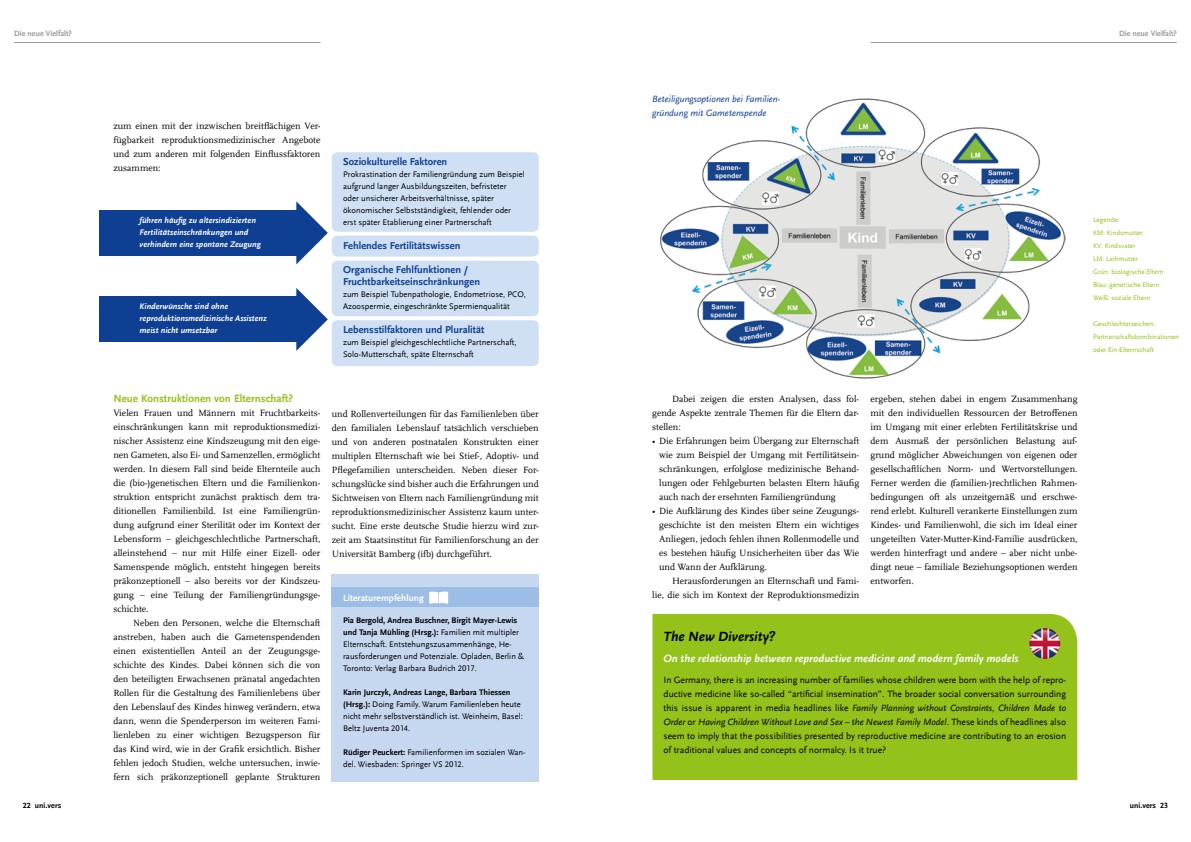
<style>
.page{position:relative;width:1191px;height:842px;background:#fff}
.page>*{position:absolute;margin:0;border:0;box-sizing:border-box;transform-origin:0 0}
.t1{font:italic 700 14px "UB Scala Sans";color:#000}
.t2{font:italic 700 11px "UB Scala Sans";color:#fff}
.t3{font:700 11px "UB Scala Sans";color:#94c11a}
.t4{font:700 10.5px/12px "UB Scala Sans";color:#0f3f93}
.t5{font:9.5px/14px "UB Scala";color:#000;text-align:justify}
.t6{font:9.5px/14px "UB Scala Sans";color:#000;text-align:justify}
.t7{font:italic 9.5px/14px "UB Scala Sans";color:#0f3f93}
.t8{font:700 9.5px "UB Scala Sans";color:#fff}
.t9{font:8.5px/12px "UB Scala Sans";color:#000}
.t10{font:italic 700 8.5px/12px "UB Scala Sans";color:#fff}
.t11{font:700 8px "UB Scala Sans";color:#9c9c9d}
.t12{font:700 8px "UB Scala Sans";color:#000}
.t13{font:7px/13px "UB Scala Sans";color:#94c11a}
.s1{font-weight:700}
.s2{font-style:italic}
</style>
<div class="page">
<hr style="left:14px;top:42px;width:306px;height:1px;background:#9c9c9d">
<hr style="left:870px;top:42px;width:306px;height:1px;background:#9c9c9d">
<div style="left:652px;top:614px;width:425px;height:166px;background:#94c11a"></div>
<img style="left:1029px;top:628px;width:31px;height:31px;border-radius:15px">
<div style="left:332px;top:574px;width:207px;height:208px;background:#c6d7f0"></div>
<div style="left:332px;top:587px;width:207px;height:20px;background:#9cbde5"></div>
<svg style="left:429px;top:591px;width:19px;height:13px"></svg>
<img style="left:660px;top:98px;width:405px;height:281px">
<div style="left:99px;top:297px;width:199px;height:45px;background:#0f3f93"></div>
<div style="left:332px;top:152px;width:207px;height:80px;background:#cfe0f5;border-radius:6px"></div>
<div style="left:332px;top:236px;width:207px;height:21px;background:#cfe0f5;border-radius:6px"></div>
<div style="left:332px;top:261px;width:207px;height:55px;background:#cfe0f5;border-radius:6px"></div>
<div style="left:332px;top:320px;width:207px;height:46px;background:#cfe0f5;border-radius:6px"></div>
<div style="left:99px;top:210px;width:199px;height:46px;background:#0f3f93"></div>
<svg style="left:296px;top:201px;width:32px;height:63px"></svg>
<svg style="left:296px;top:288px;width:32px;height:63px"></svg>
<p class="t11" style="left:14px;top:29px;width:59px">Die neue Vielfalt?</p>
<p class="t11" style="left:1119px;top:29px;width:59px">Die neue Vielfalt?</p>
<p class="t5" style="left:113px;top:119px;width:208px">zum einen mit der inzwischen breitflächigen Ver&shy;fügbarkeit reproduktionsmedizinischer Angebote und zum anderen mit folgenden Einflussfaktoren zusammen:</p>
<p class="t10" style="left:140px;top:214px;width:123px">führen häufig zu altersindizierten<br>Fertilitätseinschränkungen und verhindern eine spontane Zeugung</p>
<p class="t10" style="left:140px;top:301px;width:129px">Kinderwünsche sind ohne reproduktionsmedizinische Assistenz meist nicht umsetzbar</p>
<p class="t4" style="left:343px;top:156px;width:106px">Soziokulturelle Faktoren</p>
<p class="t9" style="left:343px;top:168px;width:183px">Prokrastination der Familiengründung zum Beispiel aufgrund langer Ausbildungszeiten, befristeter<br>oder unsicherer Arbeitsverhältnisse, später ökonomischer Selbstständigkeit, fehlender oder erst später Etablierung einer Partnerschaft</p>
<p class="t4" style="left:343px;top:240px;width:119px">Fehlendes Fertilitätswissen</p>
<p class="t4" style="left:343px;top:264px;width:138px">Organische Fehlfunktionen /<br>Fruchtbarkeitseinschränkungen</p>
<p class="t9" style="left:343px;top:288px;width:184px">zum Beispiel Tubenpathologie, Endometriose, PCO,<br>Azoospermie, eingeschränkte Spermienqualität</p>
<p class="t4" style="left:343px;top:324px;width:143px">Lebensstilfaktoren und Pluralität</p>
<p class="t9" style="left:343px;top:336px;width:175px">zum Beispiel gleichgeschlechtliche Partnerschaft,<br>Solo-Mutterschaft, späte Elternschaft</p>
<p class="t3" style="left:113px;top:392px;width:181px">Neue Konstruktionen von Elternschaft?</p>
<p class="t5" style="left:113px;top:406px;width:208px">Vielen Frauen und Männern mit Fruchtbarkeits&shy;einschränkungen kann mit reproduktionsmedizi&shy;nischer Assistenz eine Kindszeugung mit den eige&shy;nen Gameten, also Ei- und Samenzellen, ermöglicht werden. In diesem Fall sind beide Elternteile auch die (bio-)genetischen Eltern und die Familienkon&shy;struktion entspricht zunächst praktisch dem tra&shy;ditionellen Familienbild. Ist eine Familiengrün&shy;dung aufgrund einer Sterilität oder im Kontext der Lebensform – gleichgeschlechtliche Partnerschaft, alleinstehend – nur mit Hilfe einer Eizell- oder Samenspende möglich, entsteht hingegen bereits präkonzeptionell – also bereits vor der Kindszeu&shy;gung – eine Teilung der Familiengründungsge&shy;schichte.</p>
<p class="t5" style="left:113px;top:616px;width:208px;text-indent:20px">Neben den Personen, welche die Elternschaft anstreben, haben auch die Gametenspendenden einen existentiellen Anteil an der Zeugungsge&shy;schichte des Kindes. Dabei können sich die von den beteiligten Erwachsenen pränatal angedachten Rollen für die Gestaltung des Familienlebens über den Lebenslauf des Kindes hinweg verändern, etwa dann, wenn die Spenderperson im weiteren Fami&shy;lienleben zu einer wichtigen Bezugsperson für das Kind wird, wie in der Grafik ersichtlich. Bisher fehlen jedoch Studien, welche untersuchen, inwie&shy;fern sich präkonzeptionell geplante Strukturen</p>
<p class="t5" style="left:332px;top:406px;width:208px">und Rollenverteilungen für das Familienleben über den familialen Lebenslauf tatsächlich verschieben und von anderen postnatalen Konstrukten einer multiplen Elternschaft wie bei Stief-, Adoptiv- und Pflegefamilien unterscheiden. Neben dieser For&shy;schungslücke sind bisher auch die Erfahrungen und Sichtweisen von Eltern nach Familiengründung mit reproduktionsmedizinischer Assistenz kaum unter&shy;sucht. Eine erste deutsche Studie hierzu wird zur&shy;zeit am Staatsinstitut für Familienforschung an der Universität Bamberg (ifb) durchgeführt.</p>
<p class="t8" style="left:343px;top:592px;width:82px">Literaturempfehlung</p>
<p class="t9" style="left:343px;top:614px;width:182px"><span class="s1">Pia Bergold, Andrea Buschner, Birgit Mayer-Lewis und Tanja Mühling (Hrsg.):</span> Familien mit multipler Elternschaft. Entstehungszusammenhänge, He&shy;rausforderungen und Potenziale. Opladen, Berlin &amp; Toronto: Verlag Barbara Budrich 2017.</p>
<p class="t9" style="left:343px;top:686px;width:181px"><span class="s1">Karin Jurczyk, Andreas Lange, Barbara Thiessen (Hrsg.):</span> Doing Family. Warum Familienleben heute nicht mehr selbstverständlich ist. Weinheim, Basel:<br>Beltz Juventa 2014.</p>
<p class="t9" style="left:343px;top:746px;width:184px"><span class="s1">Rüdiger Peuckert:</span> Familienformen im sozialen Wan&shy;del. Wiesbaden: Springer VS 2012.</p>
<p class="t7" style="left:652px;top:92px;width:130px">Beteiligungsoptionen bei Familien&shy;gründung mit Gametenspende</p>
<p class="t13" style="left:1093px;top:214px;width:72px">Legende:<br>KM: Kindsmutter<br>KV: Kindsvater<br>LM: Leihmutter<br>Grün: biologische Eltern<br>Blau: genetische Eltern<br>Weiß: soziale Eltern</p>
<p class="t13" style="left:1093px;top:318px;width:87px">Geschlechterzeichen:<br>Partnerschaftskombinationen oder Ein-Elternschaft</p>
<p class="t5" style="left:652px;top:392px;width:208px;text-indent:20px">Dabei zeigen die ersten Analysen, dass fol&shy;gende Aspekte zentrale Themen für die Eltern dar&shy;stellen:</p>
<p class="t5" style="left:659px;top:434px;width:201px;text-indent:-7px">• Die Erfahrungen beim Übergang zur Elternschaft wie zum Beispiel der Umgang mit Fertilitätsein&shy;schränkungen, erfolglose medizinische Behand&shy;lungen oder Fehlgeburten belasten Eltern häufig auch nach der ersehnten Familiengründung</p>
<p class="t5" style="left:659px;top:504px;width:201px;text-indent:-7px">• Die Aufklärung des Kindes über seine Zeugungs&shy;geschichte ist den meisten Eltern ein wichtiges Anliegen, jedoch fehlen ihnen Rollenmodelle und es bestehen häufig Unsicherheiten über das Wie und Wann der Aufklärung.</p>
<p class="t5" style="left:652px;top:574px;width:208px;text-align:right">Herausforderungen an Elternschaft und Fami-<br>lie, die sich im Kontext der Reproduktionsmedizin</p>
<p class="t5" style="left:870px;top:392px;width:208px">ergeben, stehen dabei in engem Zusammenhang mit den individuellen Ressourcen der Betroffenen im Umgang mit einer erlebten Fertilitätskrise und dem Ausmaß der persönlichen Belastung auf&shy;grund möglicher Abweichungen von eigenen oder gesellschaftlichen Norm- und Wertvorstellungen.<br>Ferner werden die (familien-)rechtlichen Rahmen&shy;bedingungen oft als unzeitgemäß und erschwe&shy;rend erlebt. Kulturell verankerte Einstellungen zum Kindes- und Familienwohl, die sich im Ideal einer ungeteilten Vater-Mutter-Kind-Familie ausdrücken, werden hinterfragt und andere – aber nicht unbe&shy;dingt neue – familiale Beziehungsoptionen werden entworfen.</p>
<h1 class="t1" style="left:663px;top:628px;width:113px">The New Diversity?</h1>
<p class="t2" style="left:663px;top:651px;width:356px">On the relationship between reproductive medicine and modern family models</p>
<p class="t6" style="left:663px;top:672px;width:404px">In Germany, there is an increasing number of families whose children were born with the help of repro&shy;ductive medicine like so-called “artificial insemination”. The broader social conversation surrounding this issue is apparent in media headlines like <span class="s2">Family Planning without Constraints</span>, <span class="s2">Children Made to Order</span> or <span class="s2">Having Children Without Love and Sex – the Newest Family Model</span>. These kinds of headlines also seem to imply that the possibilities presented by reproductive medicine are contributing to an erosion of traditional values and concepts of normalcy. Is it true?</p>
<p class="t12" style="left:23px;top:800px;width:40px">22 uni.vers</p>
<p class="t12" style="left:1129px;top:800px;width:40px">uni.vers 23</p>
</div>
